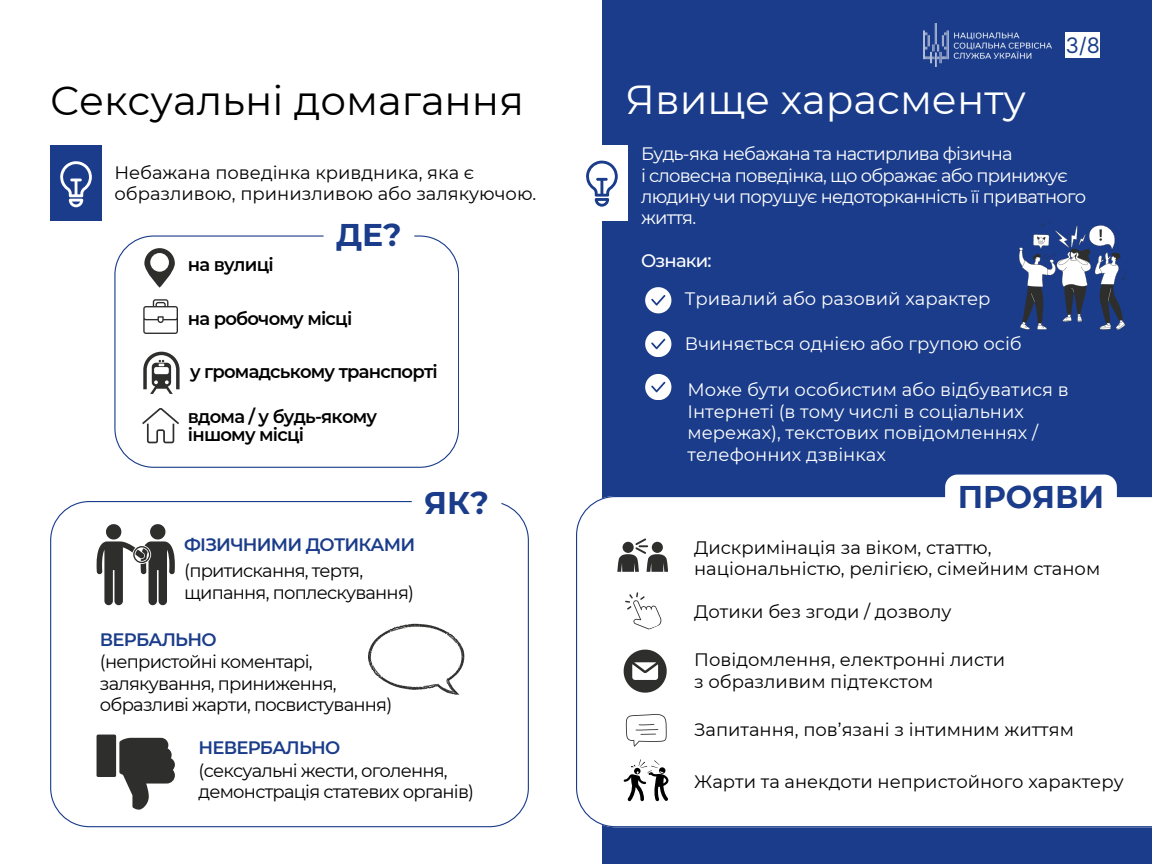
<style>
.page{position:relative;width:1152px;height:864px;background:#fff}
.page>*{position:absolute;margin:0;border:0;box-sizing:border-box;transform-origin:0 0}
.t1{font:40.5px "Montserrat";color:#000}
.t2{font:40.5px "Montserrat";color:#fff}
.t3{font:700 31.35px "Montserrat";color:#1a3c8a}
.t4{font:21.3px "Inter";color:#1a3c8a}
.t5{font:18px/21.3px "Montserrat";color:#000}
.t6{font:18px/21.3px "Montserrat";letter-spacing:-.045em;color:#000}
.t7{font:18px/21.3px "Montserrat";color:#fff}
.t8{font:18px/21.3px "Montserrat";letter-spacing:-.045em;color:#fff}
.t9{font:600 18px/18px "Montserrat";letter-spacing:-.045em;color:#000}
.t10{font:600 18px "Montserrat";letter-spacing:-.045em;color:#1a3c8a}
.t11{font:500 18px "Montserrat";letter-spacing:-.045em;color:#fff}
</style>
<div class="page">
<div style="left:603px;top:0;width:549px;height:864px;background:#1a3c8a"></div>
<div style="left:576px;top:496px;width:576px;height:331px;background:#fff"></div>
<div style="left:50px;top:146px;width:52px;height:75px;background:#1a3c8a"></div>
<svg style="left:60px;top:161px;width:31px;height:46px"></svg>
<div style="left:576px;top:145px;width:52px;height:75px;background:#fff"></div>
<svg style="left:586px;top:160px;width:31px;height:47px"></svg>
<svg style="left:645px;top:287px;width:26px;height:26px"></svg>
<svg style="left:645px;top:331px;width:26px;height:26px"></svg>
<svg style="left:645px;top:374px;width:26px;height:26px"></svg>
<svg style="left:622px;top:587px;width:42px;height:48px;background:#f2f2f2"></svg>
<svg style="left:624px;top:650px;width:42px;height:42px;background:#80807f"></svg>
<svg style="left:626px;top:714px;width:40px;height:32px"></svg>
<svg style="left:617px;top:538px;width:51px;height:34px;background:#939393"></svg>
<svg style="left:624px;top:760px;width:45px;height:41px;background:#b0b0b0"></svg>
<div style="left:1066px;top:32px;width:34px;height:26px;background:#fff"></div>
<svg style="left:114px;top:235px;width:345px;height:233px"></svg>
<svg style="left:144px;top:248px;width:31px;height:39px"></svg>
<svg style="left:143px;top:299px;width:35px;height:35px"></svg>
<svg style="left:143px;top:352px;width:36px;height:42px"></svg>
<svg style="left:142px;top:408px;width:37px;height:35px"></svg>
<div style="left:324px;top:212px;width:90px;height:50px;background:#fff;border-radius:12px"></div>
<svg style="left:50px;top:501px;width:479px;height:326px"></svg>
<svg style="left:97px;top:524px;width:78px;height:81px"></svg>
<div style="left:97px;top:735px;width:19px;height:42px;background:#2e2e2d;border-radius:2px"></div>
<svg style="left:119px;top:738px;width:56px;height:72px"></svg>
<svg style="left:368px;top:624px;width:97px;height:71px"></svg>
<div style="left:412px;top:481px;width:89px;height:49px;background:#fff;border-radius:12px"></div>
<div style="left:945px;top:475px;width:172px;height:49px;background:#fff"></div>
<svg style="left:1019px;top:220px;width:108px;height:110px"></svg>
<img style="left:923px;top:24px;width:128px;height:43px">
<h1 class="t1" style="left:50px;top:76px;width:475px">Сексуальні домагання</h1>
<p class="t5" style="left:114px;top:161px;width:424px">Небажана поведінка кривдника, яка є образливою, принизливою або залякуючою.</p>
<p class="t3" style="left:336px;top:215px;width:67px">ДЕ?</p>
<p class="t9" style="left:188px;top:256px;width:87px">на вулиці</p>
<h5 class="t9" style="left:188px;top:310px;width:166px">на робочому місці</h5>
<p class="t9" style="left:190px;top:363px;width:249px">у громадському транспорті</p>
<p class="t9" style="left:188px;top:407px;width:191px">вдома / у будь-якому іншому місці</p>
<p class="t3" style="left:424px;top:484px;width:66px">ЯК?</p>
<p class="t10" style="left:184px;top:534px;width:232px">ФІЗИЧНИМИ ДОТИКАМИ</p>
<p class="t6" style="left:184px;top:560px;width:231px">(притискання, тертя, щипання, поплескування)</p>
<p class="t10" style="left:100px;top:628px;width:118px">ВЕРБАЛЬНО</p>
<p class="t6" style="left:100px;top:651px;width:294px">(непристойні коментарі, залякування, приниження, образливі жарти, посвистування)</p>
<p class="t10" style="left:199px;top:736px;width:143px">НЕВЕРБАЛЬНО</p>
<h1 class="t6" style="left:199px;top:760px;width:277px">(сексуальні жести, оголення, демонстрація статевих органів)</h1>
<h3 class="t4" style="left:1066px;top:33px;width:36px">3/8</h3>
<p class="t2" style="left:625px;top:74px;width:402px">Явище харасменту</p>
<p class="t8" style="left:641px;top:143px;width:373px">Будь-яка небажана та настирлива фізична</p>
<p class="t8" style="left:641px;top:164px;width:447px">і словесна поведінка, що ображає або принижує людину чи порушує недоторканність її приватного життя.</p>
<p class="t11" style="left:641px;top:250px;width:72px">Ознаки:</p>
<p class="t7" style="left:685px;top:287px;width:307px">Тривалий або разовий характер</p>
<p class="t7" style="left:685px;top:333px;width:338px">Вчиняється однією або групою осіб</p>
<h5 class="t7" style="left:688px;top:379px;width:383px">Може бути особистим або відбуватися в Інтернеті (в тому числі в соціальних мережах), текстових повідомленнях / телефонних дзвінках</h5>
<p class="t3" style="left:958px;top:478px;width:148px">ПРОЯВИ</p>
<p class="t5" style="left:694px;top:537px;width:299px">Дискримінація за віком, статтю,</p>
<p class="t5" style="left:694px;top:558px;width:408px">національністю, релігією, сімейним станом</p>
<p class="t5" style="left:694px;top:601px;width:259px">Дотики без згоди / дозволу</p>
<p class="t5" style="left:694px;top:649px;width:312px">Повідомлення, електронні листи</p>
<h5 class="t5" style="left:694px;top:671px;width:241px">з образливим підтекстом</h5>
<h5 class="t5" style="left:694px;top:719px;width:381px">Запитання, пов’язані з інтимним життям</h5>
<h5 class="t5" style="left:694px;top:771px;width:431px">Жарти та анекдоти непристойного характеру</h5>
</div>
